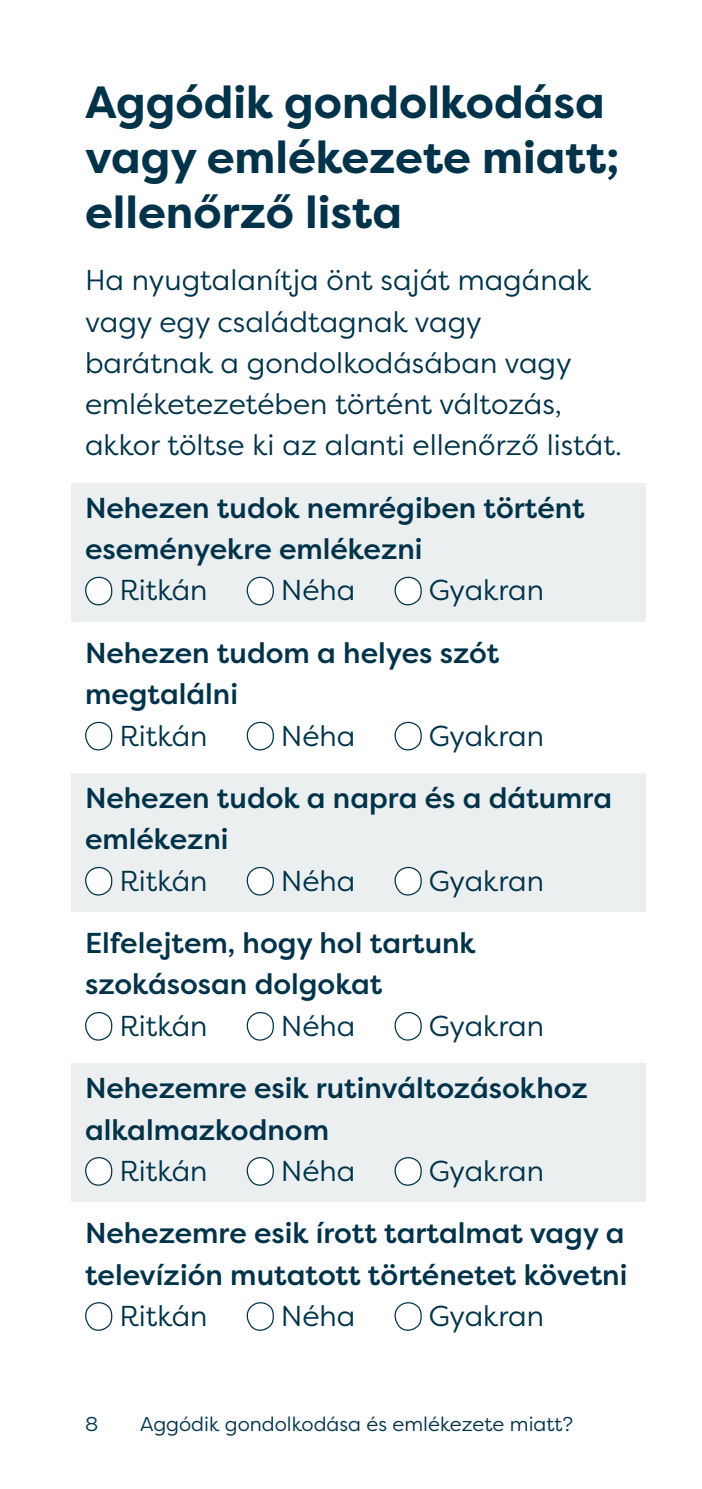
<style>
.page{position:relative;width:702px;height:1489px;background:#fff}
.page>*{position:absolute;margin:0;border:0;box-sizing:border-box;transform-origin:0 0}
.t1{font:700 45px/55px "Filson Pro";color:#00334a}
.t2{font:500 28.75px/41.2px "Filson Pro";color:#00334a}
.t3{font:28.75px/41.2px "Filson Pro";color:#00334a}
.t4{font:20px "Filson Pro";color:#00334a}
</style>
<div class="page">
<div style="left:71px;top:483px;width:574px;height:138px;background:#ebeff0"></div>
<div style="left:71px;top:773px;width:574px;height:138px;background:#ebeff0"></div>
<div style="left:71px;top:1063px;width:574px;height:138px;background:#ebeff0"></div>
<svg style="left:85px;top:576px;width:28px;height:30px"></svg>
<svg style="left:246px;top:576px;width:28px;height:30px"></svg>
<svg style="left:394px;top:576px;width:28px;height:30px"></svg>
<svg style="left:85px;top:721px;width:28px;height:30px"></svg>
<svg style="left:246px;top:721px;width:28px;height:30px"></svg>
<svg style="left:394px;top:721px;width:28px;height:30px"></svg>
<svg style="left:85px;top:866px;width:28px;height:30px"></svg>
<svg style="left:246px;top:866px;width:28px;height:30px"></svg>
<svg style="left:394px;top:866px;width:28px;height:30px"></svg>
<svg style="left:85px;top:1012px;width:28px;height:29px"></svg>
<svg style="left:246px;top:1012px;width:28px;height:29px"></svg>
<svg style="left:394px;top:1012px;width:28px;height:29px"></svg>
<svg style="left:85px;top:1157px;width:28px;height:29px"></svg>
<svg style="left:246px;top:1157px;width:28px;height:29px"></svg>
<svg style="left:394px;top:1157px;width:28px;height:29px"></svg>
<svg style="left:85px;top:1302px;width:28px;height:29px"></svg>
<svg style="left:246px;top:1302px;width:28px;height:29px"></svg>
<svg style="left:394px;top:1302px;width:28px;height:29px"></svg>
<h1 class="t1" style="left:85px;top:75px;width:536px">Aggódik gondolkodása vagy emlékezete miatt; ellenőrző lista</h1>
<p class="t3" style="left:85px;top:259px;width:538px">Ha nyugtalanítja önt saját magának vagy egy családtagnak vagy<br>barátnak a gondolkodásában vagy emléketezetében történt változás, akkor töltse ki az alanti ellenőrző listát.</p>
<p class="t2" style="left:85px;top:486px;width:501px">Nehezen tudok nemrégiben történt eseményekre emlékezni</p>
<p class="t3" style="left:119px;top:569px;width:90px">Ritkán</p>
<p class="t3" style="left:281px;top:569px;width:76px">Néha</p>
<p class="t3" style="left:429px;top:569px;width:117px">Gyakran</p>
<p class="t2" style="left:85px;top:631px;width:415px">Nehezen tudom a helyes szót megtalálni</p>
<p class="t3" style="left:119px;top:714px;width:90px">Ritkán</p>
<p class="t3" style="left:281px;top:714px;width:76px">Néha</p>
<p class="t3" style="left:429px;top:714px;width:117px">Gyakran</p>
<p class="t2" style="left:85px;top:776px;width:528px">Nehezen tudok a napra és a dátumra emlékezni</p>
<p class="t3" style="left:119px;top:859px;width:90px">Ritkán</p>
<p class="t3" style="left:281px;top:859px;width:76px">Néha</p>
<p class="t3" style="left:429px;top:859px;width:117px">Gyakran</p>
<p class="t2" style="left:85px;top:921px;width:392px">Elfelejtem, hogy hol tartunk szokásosan dolgokat</p>
<p class="t3" style="left:119px;top:1004px;width:90px">Ritkán</p>
<p class="t3" style="left:281px;top:1004px;width:76px">Néha</p>
<p class="t3" style="left:429px;top:1004px;width:117px">Gyakran</p>
<p class="t2" style="left:85px;top:1066px;width:504px">Nehezemre esik rutinváltozásokhoz alkalmazkodnom</p>
<p class="t3" style="left:119px;top:1149px;width:90px">Ritkán</p>
<p class="t3" style="left:281px;top:1149px;width:76px">Néha</p>
<p class="t3" style="left:429px;top:1149px;width:117px">Gyakran</p>
<p class="t2" style="left:85px;top:1211px;width:544px">Nehezemre esik írott tartalmat vagy a televízión mutatott történetet követni</p>
<p class="t3" style="left:119px;top:1294px;width:90px">Ritkán</p>
<p class="t3" style="left:281px;top:1294px;width:76px">Néha</p>
<p class="t3" style="left:429px;top:1294px;width:117px">Gyakran</p>
<p class="t4" style="left:85px;top:1410px;width:15px">8</p>
<p class="t4" style="left:140px;top:1410px;width:434px">Aggódik gondolkodása és emlékezete miatt?</p>
</div>
